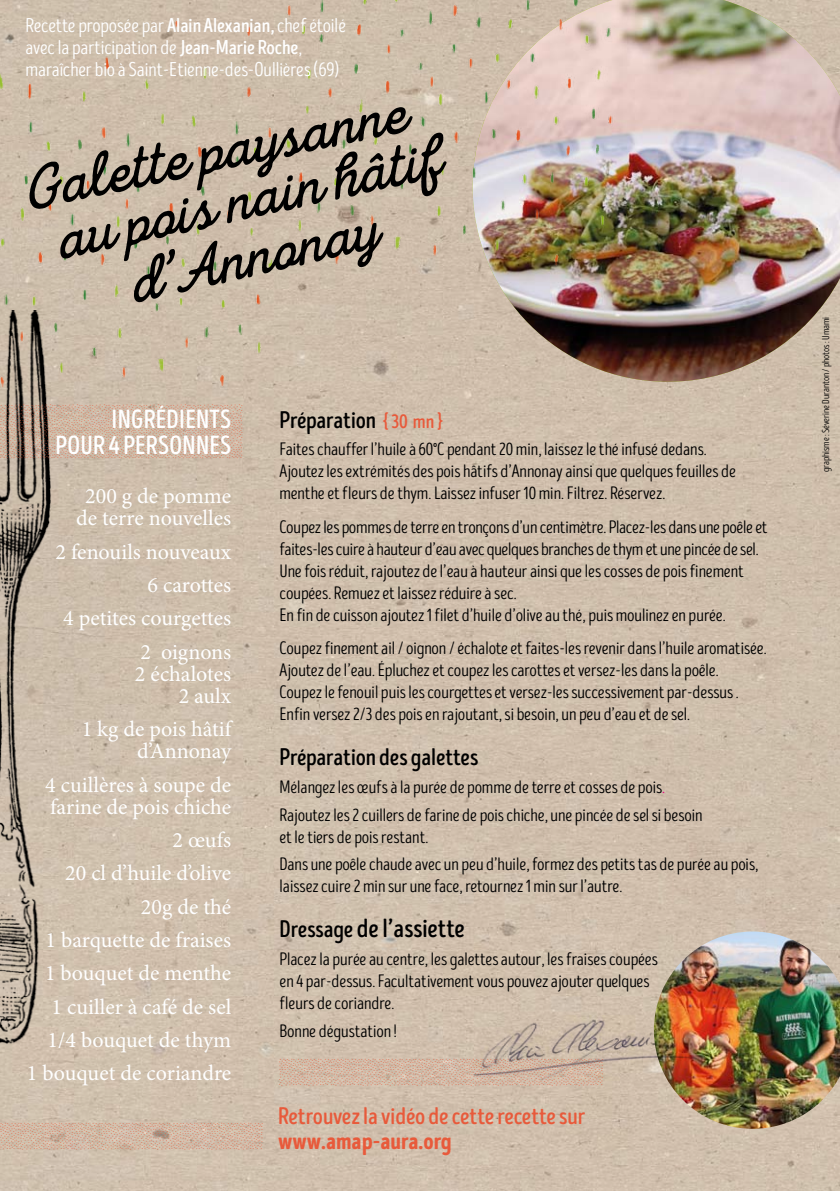
<style>
.page{position:relative;width:840px;height:1191px;background:#fff}
.page>*{position:absolute;margin:0;border:0;box-sizing:border-box;transform-origin:0 0}
.t1{font:italic 60.8px "Intro Script B Base";color:#000}
.t2{font:26.2px/26px "Intro Head B Base";letter-spacing:.01em;color:#fff;text-align:right}
.t3{font:26.2px "Intro Head B Base";letter-spacing:-.005em;color:#000}
.t4{font:24px "Intro Head B Base";letter-spacing:-.01em;color:#000}
.t5{font:24px "Intro Head B Base";letter-spacing:-.01em;color:#e85a3b}
.t6{font:24px "Intro Head H Base";color:#e85a3b}
.t7{font:22px/33.4px "Minion Pro";color:#fff;text-align:right}
.t8{font:20px/22px "Intro Head R Base";letter-spacing:-.01em;color:#fff}
.t9{font:18px/22px "Intro Head R Base";letter-spacing:-.01em;color:#000}
.t10{font:10px "Intro Head R Base";letter-spacing:-.01em;color:#000}
.s1{font-family:"Intro Head B Base"}
.s2{font-size:20px;color:#e85a3b}
.s3{color:#e6007d}
.s4{font-size:24px}
</style>
<div class="page">
<img style="left:0;top:351px;width:839px;height:840px">
<img style="left:0;top:0;width:279px;height:473px">
<img style="left:472px;top:0;width:367px;height:382px">
<img style="left:653px;top:931px;width:186px;height:197px">
<img style="left:0;top:310px;width:52px;height:735px">
<img style="left:279px;top:0;width:342px;height:351px">
<img style="left:450px;top:1015px;width:252px;height:65px">
<svg style="left:279px;top:1058px;width:324px;height:27px;background:#cebcab"></svg>
<svg style="left:0;top:1123px;width:262px;height:27px;background:#cfbfac"></svg>
<svg style="left:0;top:404px;width:242px;height:54px;background:#bfb19f"></svg>
<p class="t8" style="left:26px;top:15px;width:322px">Recette proposée par <span class="s1">Alain Alexanian,</span> chef étoilé avec la participation de <span class="s1">Jean-Marie Roche</span>, maraîcher bio à Saint-Etienne-des-Oullières (69)</p>
<h1 class="t1" style="left:12px;top:158px;width:393px;rotate:-12deg">Galette paysanne</h1>
<h1 class="t1" style="left:46px;top:205px;width:393px;rotate:-12deg">au pois nain hâtif</h1>
<h1 class="t1" style="left:119px;top:250px;width:253px;rotate:-13deg">d’Annonay</h1>
<h2 class="t2" style="left:55px;top:406px;width:177px">Ingrédi ents<br>pour 4 personnes</h2>
<p class="t7" style="left:76px;top:485px;width:156px;line-height:22px;text-align:center">200 g de pomme de terre nouvelles</p>
<p class="t7" style="left:55px;top:535px;width:177px">2 fenouils nouveaux<br>6 carottes<br>4 petites courgettes<br>2 oignons</p>
<p class="t7" style="left:135px;top:663px;width:98px;line-height:22px">2 échalotes<br>2 aulx</p>
<p class="t7" style="left:82px;top:718px;width:151px;line-height:22px">1 kg de pois hâtif d’Annonay</p>
<p class="t7" style="left:45px;top:773px;width:187px;line-height:22px;text-align:left">4 cuillères à soupe de farine de pois chiche</p>
<p class="t7" style="left:27px;top:823px;width:206px">2 œufs<br>20 cl d’huile d’olive<br>20g de thé<br>1 barquette de fraises<br>1 bouquet de menthe<br>1 cuiller à café de sel<br>1/4 bouquet de thym<br>1 bouquet de coriandre</p>
<h3 class="t4" style="left:279px;top:406px;width:165px">Préparation <span class="s2">{ 30 mn }</span></h3>
<p class="t9" style="left:279px;top:439px;width:457px">Faites chauffer l’huile à 60°C pendant 20 min, laissez le thé infusé dedans.<br>Ajoutez les extrémités des pois hâtifs d’Annonay ainsi que quelques feuilles de menthe et fleurs de thym. Laissez infuser 10 min. Filtrez. Réservez.</p>
<p class="t9" style="left:279px;top:516px;width:489px">Coupez les pommes de terre en tronçons d’un centimètre. Placez-les dans une poêle et faites-les cuire à hauteur d’eau avec quelques branches de thym et une pincée de sel.<br>Une fois réduit, rajoutez de l’eau à hauteur ainsi que les cosses de pois finement coupées. Remuez et laissez réduire à sec.<br>En fin de cuisson ajoutez 1 filet d’huile d’olive au thé, puis moulinez en purée.</p>
<p class="t9" style="left:279px;top:637px;width:488px">Coupez finement ail / oignon / échalote et faites-les revenir dans l’huile aromatisée.<br>Ajoutez de l’eau. épluchez et coupez les carottes et versez-les dans la poêle.<br>Coupez le fenouil puis les courgettes et versez-les successivement par-dessus .<br>Enfin versez 2/3 des pois en rajoutant, si besoin, un peu d’eau et de sel.</p>
<h3 class="t4" style="left:279px;top:743px;width:200px">Préparation des galettes</h3>
<p class="t9" style="left:279px;top:773px;width:424px;line-height:27.6px">Mélangez les œufs à la purée de pomme de terre et cosses de pois<span class="s3">.<br></span>Rajoutez les 2 cuillers de farine de pois chiche, une pincée de sel si besoin</p>
<p class="t9" style="left:279px;top:823px;width:480px;line-height:27.6px">et le tiers de pois restant.<br>Dans une poêle chaude avec un peu d’huile, formez des petits tas de purée au pois,</p>
<p class="t9" style="left:279px;top:875px;width:344px">laissez cuire 2 min sur une face, retournez 1 min sur l’autre.</p>
<h2 class="t3" style="left:279px;top:913px;width:187px"><span class="s4">Dressage</span> de l’assiette</h2>
<p class="t9" style="left:279px;top:948px;width:379px">Placez la purée au centre, les galettes autour, les fraises coupées en 4 par-dessus. Facultativement vous pouvez ajouter quelques fleurs de coriandre.</p>
<p class="t9" style="left:279px;top:1020px;width:119px">Bonne dégustation !</p>
<h3 class="t5" style="left:278px;top:1101px;width:309px">Retrouvez la vidéo de cette recette sur</h3>
<h3 class="t6" style="left:278px;top:1126px;width:175px">www.amap-aura.org</h3>
<p class="t10" style="left:819px;top:472px;width:157px;rotate:-90deg">graphisme : Séverine Duranton / photos : Umami</p>
</div>
